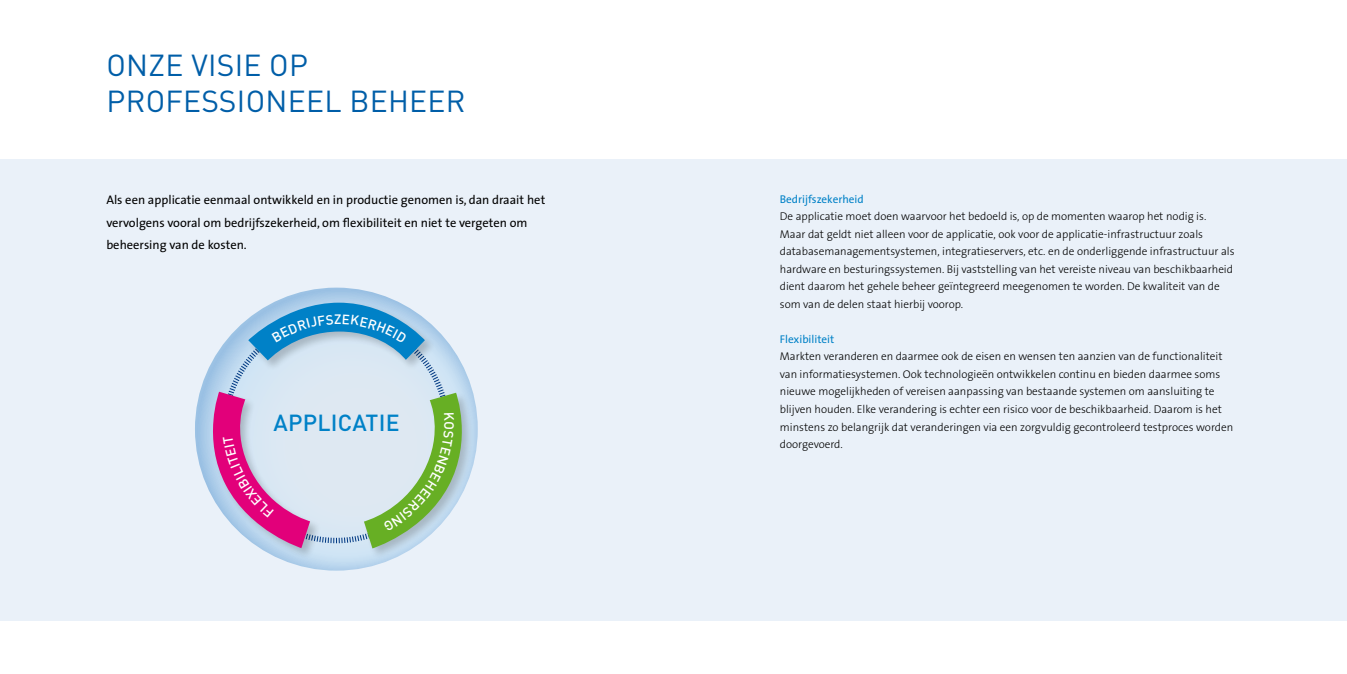
<style>
.page{position:relative;width:1347px;height:674px;background:#fff}
.page>*{position:absolute;margin:0;border:0;box-sizing:border-box;transform-origin:0 0}
.t1{font:30px/35.6px "DINOT";letter-spacing:.01em;color:#005ea8}
.t2{font:500 23px "DINOT";letter-spacing:.01em;color:#0081c7}
.t3{font:12.5px/22.5px "The Sans";color:#000}
.t4{font:300 11.25px/17.5px "The Sans B3";color:#000}
.t5{font:11.25px "The Sans";color:#0081c7}
</style>
<div class="page">
<div style="left:0;top:159px;width:1346px;height:461px;background:#eaf1f9"></div>
<svg style="left:195px;top:287px;width:283px;height:283px;background:#b3d1eb"></svg>
<svg style="left:221px;top:319px;width:230px;height:225px"></svg>
<div style="left:211px;top:390px;width:110px;height:169px;background:#000;opacity:.2"></div>
<div style="left:363px;top:391px;width:110px;height:168px;background:#000;opacity:.2"></div>
<div style="left:247px;top:300px;width:189px;height:71px;background:#000;opacity:.2"></div>
<svg style="left:248px;top:302px;width:177px;height:58px;background:#64acd7"></svg>
<svg style="left:364px;top:392px;width:109px;height:156px"></svg>
<svg style="left:201px;top:391px;width:109px;height:157px"></svg>
<h1 class="t1" style="left:106px;top:46px;width:360px">ONZE VISIE OP<br>PROFESSIONEEL BEHEER</h1>
<p class="t3" style="left:106px;top:188px;width:440px">Als een applicatie eenmaal ontwikkeld en in productie genomen is, dan draait het vervolgens vooral om bedrijfszekerheid, om flexibiliteit en niet te vergeten om beheersing van de kosten.</p>
<h2 class="t2" style="left:273px;top:407px;width:127px">APPLICATIE</h2>
<p class="t5" style="left:780px;top:189px;width:85px">Bedrijfszekerheid</p>
<p class="t4" style="left:780px;top:208px;width:456px">De applicatie moet doen waarvoor het bedoeld is, op de momenten waarop het nodig is.<br>Maar dat geldt niet alleen voor de applicatie, ook voor de applicatie-infrastructuur zoals databasemanagementsystemen, integratieservers, etc. en de onderliggende infrastructuur als hardware en besturingssystemen. Bij vaststelling van het vereiste niveau van beschikbaarheid dient daarom het gehele beheer geïntegreerd meegenomen te worden. De kwaliteit van de som van de delen staat hierbij voorop.</p>
<p class="t5" style="left:780px;top:329px;width:56px">Flexibiliteit</p>
<p class="t4" style="left:780px;top:348px;width:455px">Markten veranderen en daarmee ook de eisen en wensen ten aanzien van de functionaliteit van informatiesystemen. Ook technologieën ontwikkelen continu en bieden daarmee soms nieuwe mogelijkheden of vereisen aanpassing van bestaande systemen om aansluiting te blijven houden. Elke verandering is echter een risico voor de beschikbaarheid. Daarom is het minstens zo belangrijk dat veranderingen via een zorgvuldig gecontroleerd testproces worden doorgevoerd.</p>
</div>
